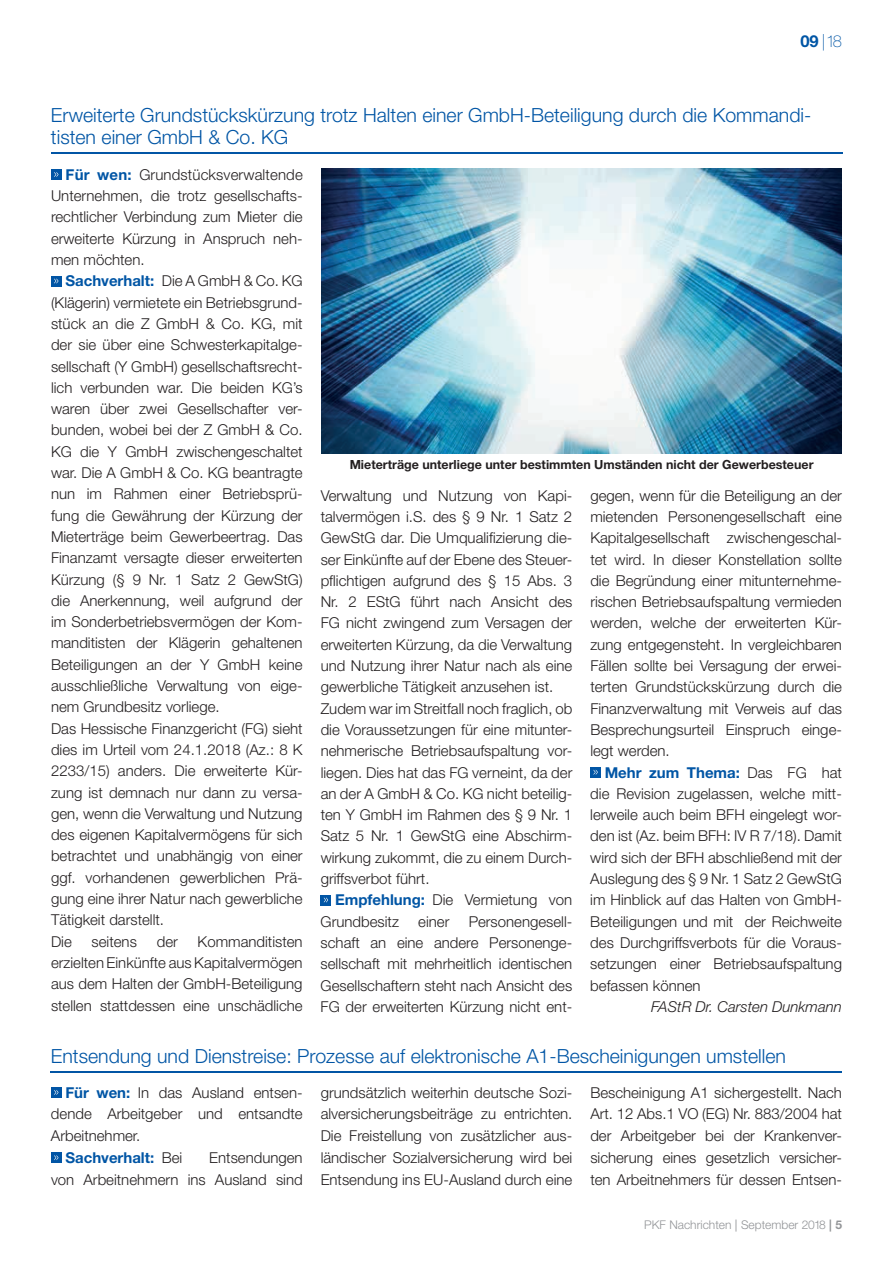
<style>
.page{position:relative;width:893px;height:1263px;background:#fff}
.page>*{position:absolute;margin:0;border:0;box-sizing:border-box;transform-origin:0 0}
.t1{font:300 19.5px/22.5px "Helvetica Neue LT";color:#0155a5}
.t2{font:100 16.5px "Helvetica Neue LT";color:#0155a5}
.t3{font:300 15px/21.3px "Helvetica Neue LT";color:#231f20;text-align:justify}
.t4{font:italic 300 15px "Helvetica Neue LT";color:#231f20}
.t5{font:700 15px "Helvetica Neue LT";color:#0155a5}
.t6{font:700 12.6px "Helvetica Neue LT";color:#231f20}
.t7{font:300 12px "Helvetica Neue LT";color:#939598}
.s1{font-weight:700}
.s2{font-weight:700;color:#0155a5}
.s3{font-weight:300;color:#231f20}
.s4{font-weight:400}
</style>
<div class="page">
<hr style="left:51px;top:153px;width:791px;height:1px;background:#0155a5">
<div style="left:51px;top:169px;width:11px;height:11px;background:#0155a5"></div>
<svg style="left:54px;top:172px;width:4px;height:5px"></svg>
<div style="left:51px;top:276px;width:11px;height:10px;background:#0155a5"></div>
<svg style="left:54px;top:278px;width:4px;height:6px"></svg>
<div style="left:321px;top:895px;width:10px;height:10px;background:#0155a5"></div>
<svg style="left:324px;top:897px;width:4px;height:6px"></svg>
<div style="left:590px;top:767px;width:11px;height:11px;background:#0155a5"></div>
<svg style="left:593px;top:770px;width:5px;height:5px"></svg>
<div style="left:51px;top:1087px;width:11px;height:11px;background:#0155a5"></div>
<svg style="left:54px;top:1090px;width:4px;height:5px"></svg>
<div style="left:51px;top:1152px;width:11px;height:11px;background:#0155a5"></div>
<svg style="left:54px;top:1155px;width:4px;height:5px"></svg>
<hr style="left:51px;top:1072px;width:791px;height:1px;background:#0155a5">
<img style="left:321px;top:168px;width:520px;height:286px">
<p class="t2" style="left:800px;top:35px;width:43px"><span class="s1">09</span> |18</p>
<h1 class="t1" style="left:51px;top:106px;width:762px">Erweiterte Grundstückskürzung trotz Halten einer GmbH-Beteiligung durch die Kommandi&shy;tisten einer GmbH &amp; Co. KG</h1>
<p class="t3" style="left:51px;top:166px;width:253px;text-indent:15px"><span class="s2">Für wen:</span> Grundstücksverwaltende Unternehmen, die trotz gesellschafts&shy;rechtlicher Verbindung zum Mieter die erweiterte Kürzung in Anspruch neh&shy;men möchten.</p>
<p class="t3" style="left:51px;top:272px;width:253px;text-align:left;text-indent:14px"><span class="s2">Sachverhalt:</span> Die A GmbH &amp; Co. KG (Klägerin) vermietete ein Betriebsgrund&shy;stück an die Z GmbH &amp; Co. KG, mit der sie über eine Schwesterkapitalge&shy;sellschaft (Y GmbH) gesellschaftsrecht&shy;lich verbunden war. Die beiden KG’s waren über zwei Gesellschafter ver&shy;bunden, wobei bei der Z GmbH &amp; Co.<br>KG die Y GmbH zwischengeschaltet war. Die A GmbH &amp; Co. KG beantragte nun im Rahmen einer Betriebsprü&shy;fung die Gewährung der Kürzung der Mieterträge beim Gewerbeertrag. Das Finanzamt versagte dieser erweiterten Kürzung (§ 9 Nr. 1 Satz 2 GewStG) die Anerkennung, weil aufgrund der im Sonderbetriebsvermögen der Kom&shy;manditisten der Klägerin gehaltenen Beteiligungen an der Y GmbH keine ausschließliche Verwaltung von eige&shy;nem Grundbesitz vorliege.<br>Das Hessische Finanzgericht (FG) sieht dies im Urteil vom 24.1.2018 (Az.: 8 K 2233/15) anders. Die erweiterte Kür&shy;zung ist demnach nur dann zu versa&shy;gen, wenn die Verwaltung und Nutzung des eigenen Kapitalvermögens für sich betrachtet und unabhängig von einer ggf. vorhandenen gewerblichen Prä&shy;gung eine ihrer Natur nach gewerbliche Tätigkeit darstellt.<br>Die</p>
<p class="t6" style="left:350px;top:460px;width:465px">Mieterträge unterliege unter bestimmten Umständen nicht der Gewerbesteuer</p>
<p class="t3" style="left:321px;top:486px;width:253px;text-align:left">Verwaltung und Nutzung von Kapi&shy;talvermögen i.S. des § 9 Nr. 1 Satz 2<br>GewStG dar. Die Umqualifizierung die&shy;ser Einkünfte auf der Ebene des Steuer&shy;pflichtigen aufgrund des § 15 Abs. 3<br>Nr. 2 EStG führt nach Ansicht des FG nicht zwingend zum Versagen der erweiterten Kürzung, da die Verwaltung und Nutzung ihrer Natur nach als eine gewerbliche Tätigkeit anzusehen ist.<br>Zudem war im Streitfall noch fraglich, ob die Voraussetzungen für eine mitunter&shy;nehmerische Betriebsaufspaltung vor&shy;liegen. Dies hat das FG verneint, da der an der A GmbH &amp; Co. KG nicht beteilig&shy;ten Y GmbH im Rahmen des § 9 Nr. 1<br>Satz 5 Nr. 1 GewStG eine Abschirm&shy;wirkung zukommt, die zu einem Durch&shy;griffsverbot führt.</p>
<p class="t3" style="left:321px;top:891px;width:253px;text-indent:14px"><span class="s2">Empfehlung:</span> Die Vermietung von<br>Grundbesitz</p>
<p class="t3" style="left:590px;top:486px;width:253px">gegen, wenn für die Beteiligung an der mietenden Personengesellschaft eine Kapitalgesellschaft zwischengeschal&shy;tet wird. In dieser Konstellation sollte die Begründung einer mitunternehme&shy;rischen Betriebsaufspaltung vermieden werden, welche der erweiterten Kür&shy;zung entgegensteht. In vergleichbaren Fällen sollte bei Versagung der erwei&shy;terten Grundstückskürzung durch die Finanzverwaltung mit Verweis auf das Besprechungsurteil Einspruch einge&shy;legt werden.</p>
<p class="t3" style="left:590px;top:763px;width:253px;text-indent:14px"><span class="s2">Mehr zum Thema:</span> Das FG hat die Revision zugelassen, welche mitt&shy;lerweile auch beim BFH eingelegt wor&shy;den ist (Az. beim BFH: IV R 7/18). Damit wird sich der BFH abschließend mit der Auslegung des § 9 Nr. 1 Satz 2 GewStG im Hinblick auf das Halten von GmbH-Beteiligungen und mit der Reichweite des Durchgriffsverbots für die Voraus&shy;setzungen einer Betriebsaufspaltung befassen können</p>
<p class="t4" style="left:651px;top:1001px;width:192px">FAStR Dr. Carsten Dunkmann</p>
<p class="t3" style="left:321px;top:912px;width:253px;text-indent:148px">Personengesell&shy;schaft an eine andere Personenge&shy;sellschaft mit mehrheitlich identischen Gesellschaftern steht nach Ansicht des FG der erweiterten Kürzung nicht ent-</p>
<p class="t3" style="left:418px;top:912px;width:33px">einer</p>
<p class="t3" style="left:51px;top:932px;width:253px;text-indent:147px">Kommanditisten erzielten Einkünfte aus Kapitalvermögen aus dem Halten der GmbH-Beteiligung stellen stattdessen eine unschädliche</p>
<p class="t3" style="left:92px;top:932px;width:47px">seitens</p>
<p class="t3" style="left:157px;top:932px;width:23px">der</p>
<h1 class="t1" style="left:51px;top:1047px;width:737px">Entsendung und Dienstreise: Prozesse auf elektronische A1-Bescheinigungen umstellen</h1>
<p class="t3" style="left:65px;top:1084px;width:239px"><span class="s2">Für wen:</span> In das Ausland entsen-</p>
<p class="t3" style="left:51px;top:1105px;width:253px">dende Arbeitgeber und entsandte</p>
<p class="t3" style="left:51px;top:1127px;width:91px">Arbeitnehmer.</p>
<p class="t5" style="left:65px;top:1152px;width:118px">Sachverhalt: <span class="s3">Bei</span></p>
<p class="t3" style="left:51px;top:1149px;width:253px;line-height:21.8px;text-align:right">Entsendungen<br>von Arbeitnehmern ins Ausland sind</p>
<p class="t3" style="left:321px;top:1083px;width:253px;line-height:21.8px">grundsätzlich weiterhin deutsche Sozi&shy;alversicherungsbeiträge zu entrichten.<br>Die Freistellung von zusätzlicher aus&shy;ländischer Sozialversicherung wird bei Entsendung ins EU-Ausland durch eine</p>
<p class="t3" style="left:590px;top:1083px;width:253px;line-height:21.8px">Bescheinigung A1 sichergestellt. Nach Art. 12 Abs.1 VO (EG) Nr. 883/2004 hat der Arbeitgeber bei der Krankenver&shy;sicherung eines gesetzlich versicher&shy;ten Arbeitnehmers für dessen Entsen-</p>
<p class="t7" style="left:644px;top:1220px;width:199px">PKF Nachrichten <span class="s4">|</span> September 2018 <span class="s1">| 5</span></p>
</div>
